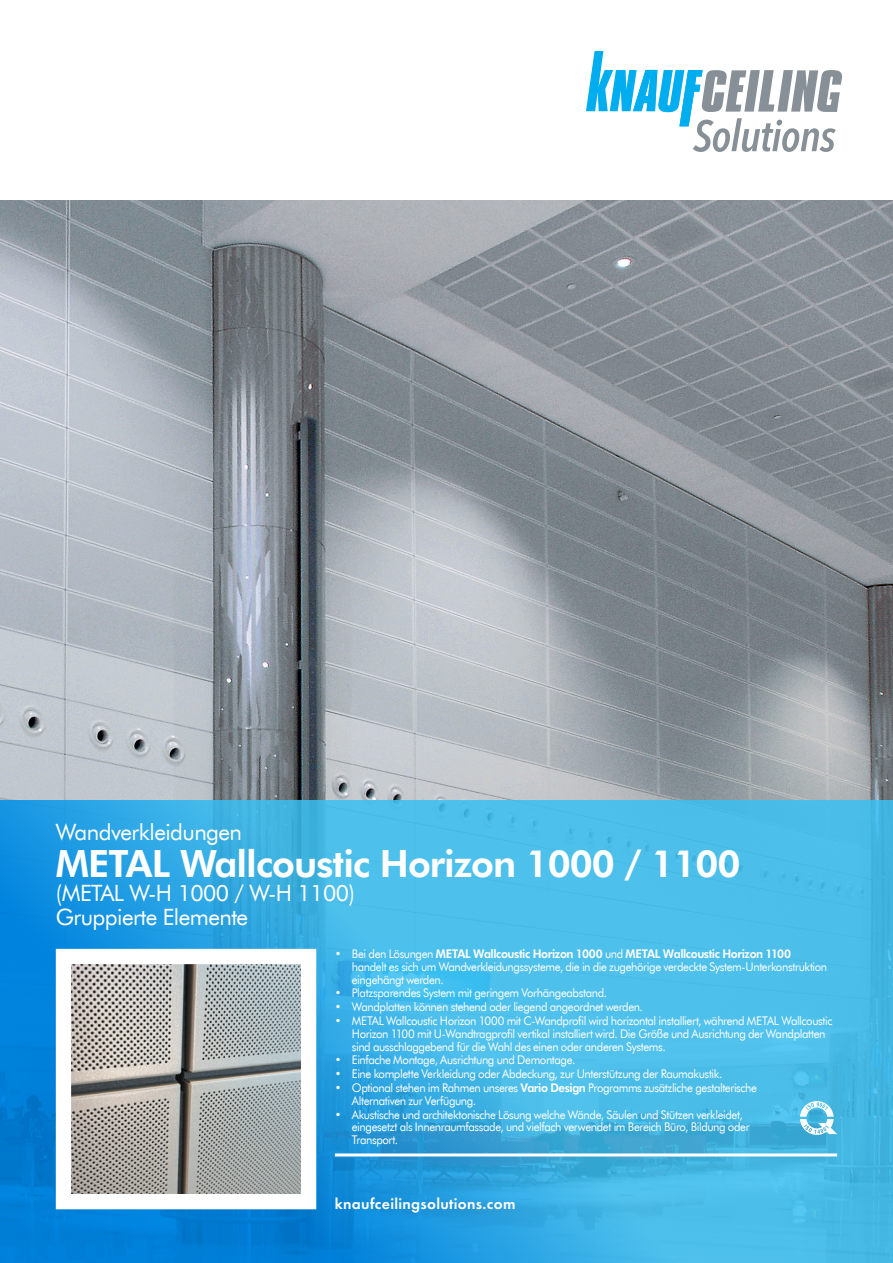
<style>
.page{position:relative;width:893px;height:1263px;background:#fff}
.page>*{position:absolute;margin:0;border:0;box-sizing:border-box;transform-origin:0 0}
.t1{font:800 37.5px "Futura TL";letter-spacing:-.025em;color:#fff}
.t2{font:22.5px/24px "Futura TL";letter-spacing:-.025em;color:#fff}
.t3{font:600 15.75px "Futura PT";letter-spacing:.02em;color:#fff}
.t4{font:12px/12.8px "Futura TL";letter-spacing:-.035em;color:#fff;scale:.95 1}
.s1{font-weight:800}
</style>
<div class="page">
<img style="left:0;top:200px;width:893px;height:600px">
<svg style="left:0;top:800px;width:893px;height:463px;background:#41b1e5"></svg>
<hr style="left:335px;top:1153px;width:502px;height:3px;background:#fff">
<svg style="left:800px;top:1101px;width:37px;height:34px"></svg>
<img style="left:72px;top:965px;width:228px;height:228px">
<svg style="left:586px;top:51px;width:256px;height:101px"></svg>
<h2 class="t2" style="left:56px;top:819px;width:188px">Wandverkleidungen</h2>
<h1 class="t1" style="left:56px;top:838px;width:686px">METAL Wallcoustic Horizon 1000 / 1100</h1>
<h2 class="t2" style="left:56px;top:880px;width:301px">(METAL W-H 1000 / W-H 1100)<br>Gruppierte Elemente</h2>
<p class="t4" style="left:352px;top:947px;width:502px;text-indent:-17px">• Bei den Lösungen <span class="s1">METAL Wallcoustic Horizon 1000</span> und <span class="s1">METAL Wallcoustic Horizon 1100 </span>handelt es sich um Wandverkleidungssysteme, die in die zugehörige verdeckte System-Unterkonstruktion eingehängt werden.</p>
<p class="t4" style="left:335px;top:986px;width:288px">• Platzsparendes System mit geringem Vorhängeabstand.</p>
<p class="t4" style="left:335px;top:1000px;width:326px">• Wandplatten können stehend oder liegend angeordnet werden.</p>
<p class="t4" style="left:352px;top:1014px;width:507px;text-indent:-17px">• METAL Wallcoustic Horizon 1000 mit C-Wandprofil wird horizontal installiert, während METAL Wallcoustic<br>Horizon 1100 mit U-Wandtragprofil vertikal installiert wird. Die Größe und Ausrichtung der Wandplatten sind ausschlaggebend für die Wahl des einen oder anderen Systems.</p>
<p class="t4" style="left:335px;top:1053px;width:255px">• Einfache Montage, Ausrichtung und Demontage.</p>
<p class="t4" style="left:335px;top:1067px;width:409px">• Eine komplette Verkleidung oder Abdeckung, zur Unterstützung der Raumakustik.</p>
<p class="t4" style="left:352px;top:1081px;width:428px;text-indent:-17px">• Optional stehen im Rahmen unseres <span class="s1">Vario Design</span> Programms zusätzliche gestalterische<br>Alternativen zur Verfügung.</p>
<p class="t4" style="left:352px;top:1107px;width:420px;text-indent:-17px">• Akustische und architektonische Lösung welche Wände, Säulen und Stützen verkleidet, eingesetzt als Innenraumfassade, und vielfach verwendet im Bereich Büro, Bildung oder<br>Transport.</p>
<h3 class="t3" style="left:335px;top:1194px;width:182px">knaufceilingsolutions.com</h3>
</div>
